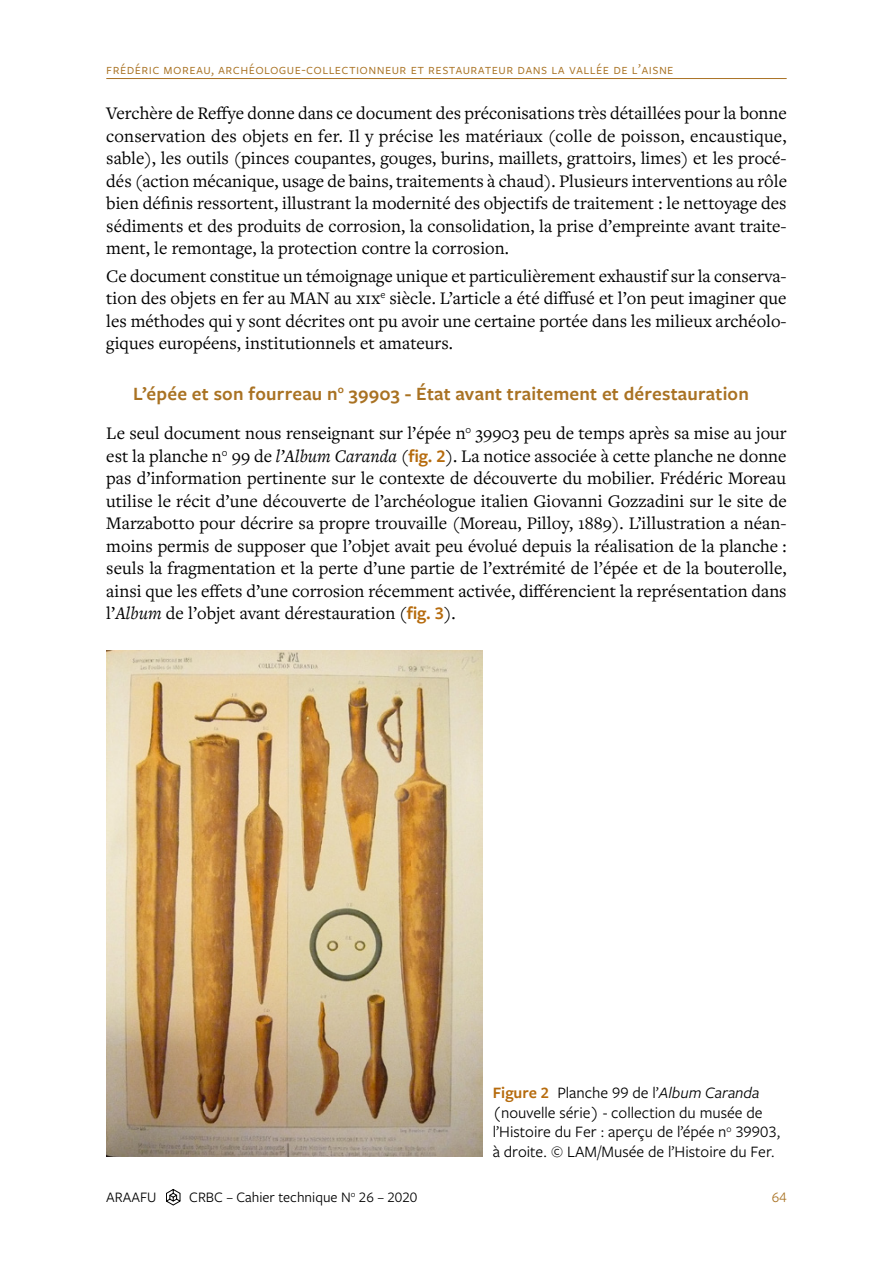
<style>
.page{position:relative;width:893px;height:1263px;background:#fff}
.page>*{position:absolute;margin:0;border:0;box-sizing:border-box;transform-origin:0 0}
.t1{font:600 19.5px "Freight Sans Pro";letter-spacing:.01em;color:#a97223}
.t2{font:18.3px/22.5px "Freight Text Pro";color:#000;text-align:justify}
.t3{font:16.5px/19.5px "Freight Sans Pro";color:#000}
.t4{font:15px "Freight Sans Pro";letter-spacing:.025em;color:#a97223}
.t5{font:15px "Freight Sans Pro";color:#000}
.s1{font-style:italic}
.s2{font-family:"Freight Sans Pro";font-weight:600;color:#b66b0d}
.s3{font-weight:600;color:#b66b0d}
</style>
<div class="page">
<hr style="left:106px;top:78px;width:681px;height:1px;background:#a97223">
<svg style="left:166px;top:1189px;width:14px;height:16px"></svg>
<img style="left:106px;top:651px;width:377px;height:506px">
<p class="t4" style="left:106px;top:59px;width:569px">frédéric moreau, archéologue-collectionneur et restaurateur dans la vallée de l’aisne</p>
<p class="t2" style="left:106px;top:101px;width:682px">Verchère de Reffye donne dans ce document des préconisations très détaillées pour la bonne conservation des objets en fer. Il y précise les matériaux (colle de poisson, encaustique, sable), les outils (pinces coupantes, gouges, burins, maillets, grattoirs, limes) et les procé&shy;dés (action mécanique, usage de bains, traitements à chaud). Plusieurs interventions au rôle bien définis ressortent, illustrant la modernité des objectifs de traitement : le nettoyage des sédiments et des produits de corrosion, la consolidation, la prise d’empreinte avant traite&shy;ment, le remontage, la protection contre la corrosion.</p>
<p class="t2" style="left:106px;top:264px;width:682px">Ce document constitue un témoignage unique et particulièrement exhaustif sur la conserva&shy;tion des objets en fer au MAN au xix<sup>e</sup> siècle. L’article a été diffusé et l’on peut imaginer que les méthodes qui y sont décrites ont pu avoir une certaine portée dans les milieux archéolo&shy;giques européens, institutionnels et amateurs.</p>
<p class="t1" style="left:133px;top:380px;width:617px">L’épée et son fourreau n<sup>o</sup> 39903 - État avant traitement et dérestauration</p>
<p class="t2" style="left:106px;top:421px;width:682px">Le seul document nous renseignant sur l’épée n<sup>o</sup> 39903 peu de temps après sa mise au jour est la planche n<sup>o</sup> 99 de <span class="s1">l’Album Caranda</span> (<span class="s2">fig. 2</span>). La notice associée à cette planche ne donne pas d’information pertinente sur le contexte de découverte du mobilier. Frédéric Moreau utilise le récit d’une découverte de l’archéologue italien Giovanni Gozzadini sur le site de Marzabotto pour décrire sa propre trouvaille (Moreau, Pilloy, 1889). L’illustration a néan&shy;moins permis de supposer que l’objet avait peu évolué depuis la réalisation de la planche : seuls la fragmentation et la perte d’une partie de l’extrémité de l’épée et de la bouterolle, ainsi que les effets d’une corrosion récemment activée, différencient la représentation dans l’<span class="s1">Album</span> de l’objet avant dérestauration (<span class="s2">fig. 3</span>).</p>
<p class="t3" style="left:493px;top:1082px;width:289px"><span class="s3">Figure 2</span> Planche 99 de l’<span class="s1">Album Caranda </span>(nouvelle série) - collection du musée de l’Histoire du Fer : aperçu de l’épée n<sup>o</sup> 39903, à droite. © LAM/Musée de l’Histoire du Fer.</p>
<p class="t5" style="left:106px;top:1187px;width:52px">ARAAFU</p>
<p class="t5" style="left:189px;top:1187px;width:230px">CRBC – Cahier technique N<sup>o</sup> 26 – 2020</p>
<p class="t4" style="left:772px;top:1187px;width:16px">64</p>
</div>
